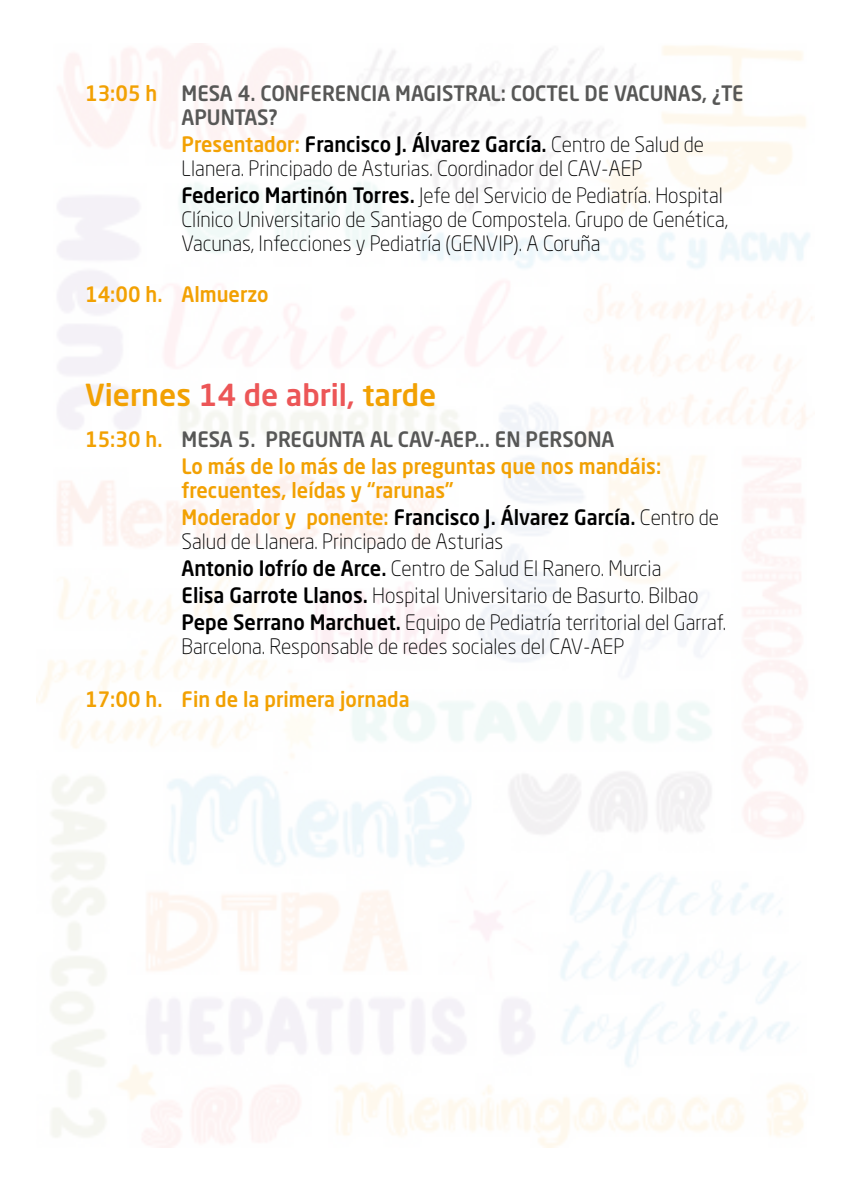
<style>
.page{position:relative;width:851px;height:1191px;background:#fff}
.page>*{position:absolute;margin:0;border:0;box-sizing:border-box;transform-origin:0 0}
.t1{font:500 30px "Neo Sans Std";color:#f2a103}
.t2{font:300 21px/24px "Neo Sans Std";color:#000;scale:.95 1}
.t3{font:500 21px/26.8px "Neo Sans Std";color:#f2a103;scale:.95 1}
.t4{font:500 21px/24px "Neo Sans Std";color:#575756;scale:.95 1}
.s1{color:#f2a103}
.s2{font-weight:500;color:#f2a103}
.s3{font-weight:500}
.s4{color:#ec5657}
.s5{color:#575756}
.s6{color:#000}
.s7{font-weight:300;color:#000}
</style>
<div class="page">
<p class="t4" style="left:181px;top:81px;width:593px;text-indent:-96px"><span class="s1">13:05 h</span> MESA 4. CONFERENCIA MAGISTRAL: COCTEL DE VACUNAS, ¿TE<br>APUNTAS?</p>
<p class="t2" style="left:181px;top:132px;width:551px"><span class="s2">Presentador:</span> <span class="s3">Francisco J. Álvarez García.</span> Centro de Salud de<br>Llanera. Principado de Asturias. Coordinador del CAV-AEP</p>
<p class="t2" style="left:181px;top:183px;width:577px"><span class="s3">Federico Martinón Torres.</span> Jefe del Servicio de Pediatría. Hospital<br>Clínico Universitario de Santiago de Compostela. Grupo de Genética,<br>Vacunas, Infecciones y Pediatría (GENVIP). A Coruña</p>
<p class="t3" style="left:85px;top:280px;width:194px">14:00 h. Almuerzo</p>
<h1 class="t1" style="left:85px;top:376px;width:352px">Viernes <span class="s4">14 de abril,</span> tarde</h1>
<p class="t3" style="left:181px;top:425px;width:506px;text-indent:-96px">15:30 h. <span class="s5">MESA 5. PREGUNTA AL CAV-AEP... EN PERSONA<br></span>Lo más de lo más de las preguntas que nos mandáis:</p>
<p class="t3" style="left:181px;top:476px;width:567px">frecuentes, leídas y “rarunas”<br>Moderador y ponente: <span class="s6">Francisco J. Álvarez García.</span> <span class="s7">Centro de</span></p>
<p class="t2" style="left:181px;top:528px;width:575px;line-height:26.8px">Salud de Llanera. Principado de Asturias<br><span class="s3">Antonio Iofrío de Arce.</span> Centro de Salud El Ranero. Murcia<br><span class="s3">Elisa Garrote Llanos.</span> Hospital Universitario de Basurto. Bilbao <span class="s3">Pepe Serrano Marchuet.</span> Equipo de Pediatría territorial del Garraf.</p>
<p class="t2" style="left:181px;top:633px;width:467px">Barcelona. Responsable de redes sociales del CAV-AEP</p>
<p class="t3" style="left:85px;top:685px;width:343px">17:00 h. Fin de la primera jornada</p>
</div>
